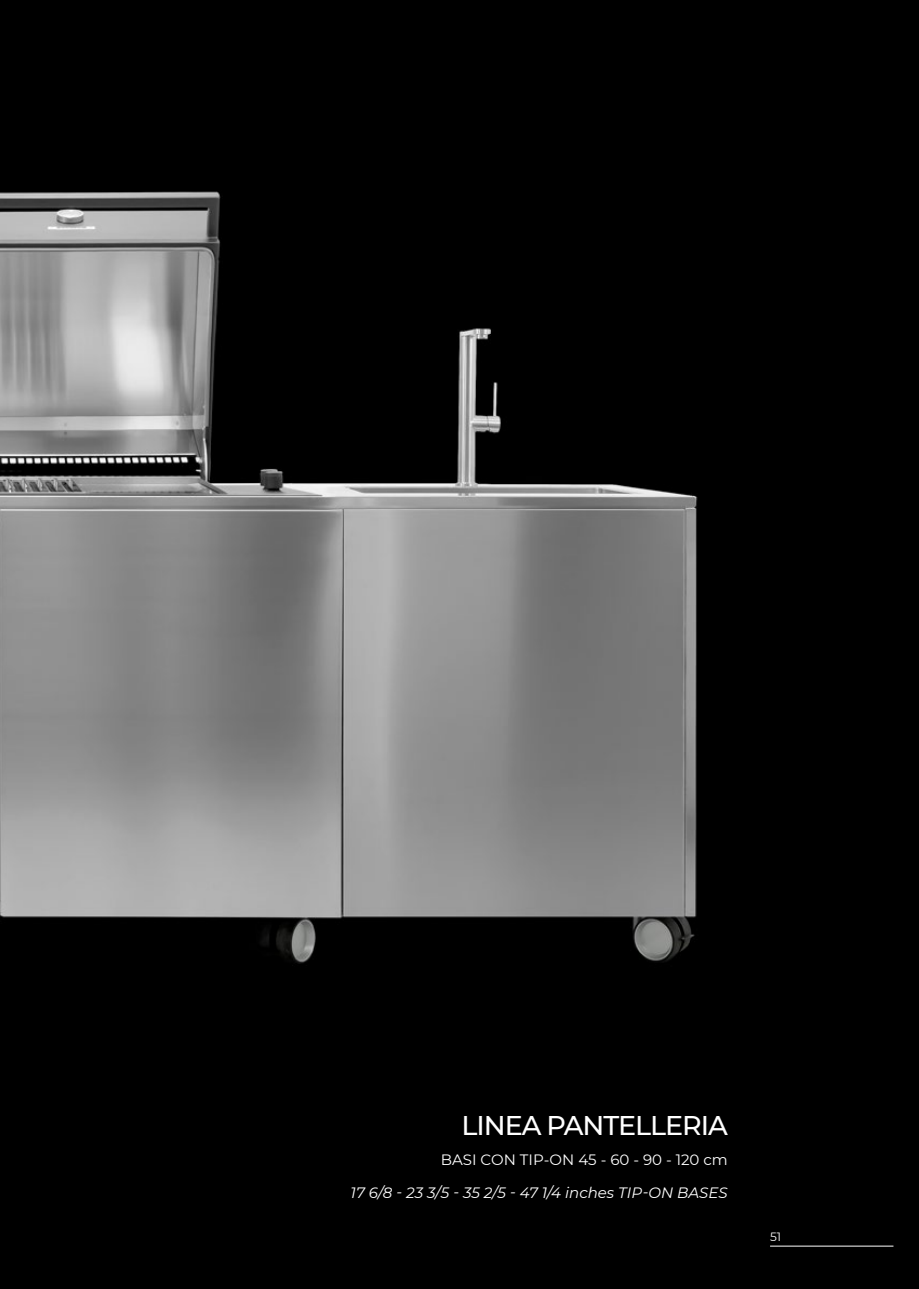
<style>
.page{position:relative;width:919px;height:1289px;background:#fff}
.page>*{position:absolute;margin:0;border:0;box-sizing:border-box;transform-origin:0 0}
.t1{font:500 27px "Montserrat";letter-spacing:-.04em;color:#fff}
.t2{font:italic 15px "Montserrat";color:#fff}
.t3{font:15px "Montserrat";color:#fff}
.t4{font:12px "Montserrat";color:#fff}
</style>
<div class="page">
<div style="left:0;top:0;width:918px;height:1288px;background:#000"></div>
<hr style="left:770px;top:1245px;width:123px;height:1px;background:#fff">
<img style="left:0;top:191px;width:698px;height:773px">
<h1 class="t1" style="left:461px;top:1106px;width:268px">LINEA PANTELLERIA</h1>
<p class="t3" style="left:441px;top:1149px;width:288px">BASI CON TIP-ON 45 - 60 - 90 - 120 cm</p>
<p class="t2" style="left:350px;top:1182px;width:378px">17 6/8 - 23 3/5 - 35 2/5 - 47 1/4 inches TIP-ON BASES</p>
<p class="t4" style="left:770px;top:1228px;width:13px">51</p>
</div>
